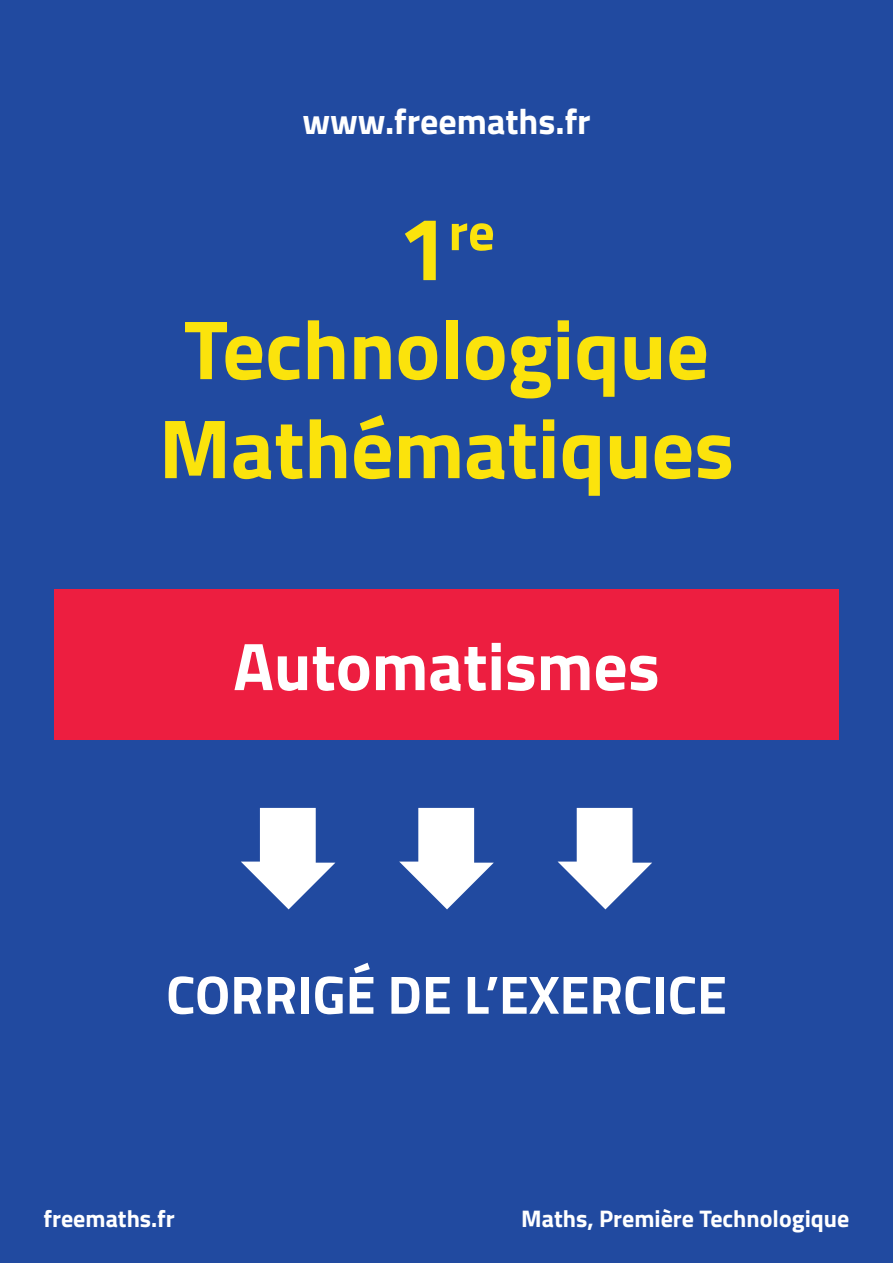
<style>
.page{position:relative;width:893px;height:1263px;background:#214aa0}
.page>*{position:absolute;margin:0;border:0;box-sizing:border-box;transform-origin:0 0}
.t1{font:700 84px/99px "Titillium";color:#fbe30c}
.t2{font:700 67.5px "Titillium";color:#fff}
.t3{font:700 54px "Titillium";color:#fff}
.t4{font:700 52.5px "Titillium";color:#fbe30c}
.t5{font:700 36px "Titillium";color:#fff}
.t6{font:700 24px "Titillium";color:#fff}
.s1{font-size:90px}
</style>
<div class="page">
<svg style="left:241px;top:808px;width:94px;height:101px"></svg>
<svg style="left:399px;top:808px;width:95px;height:101px"></svg>
<svg style="left:558px;top:808px;width:94px;height:101px"></svg>
<div style="left:54px;top:589px;width:785px;height:151px;background:#ed1e40"></div>
<h3 class="t5" style="left:302px;top:94px;width:290px">www.freemaths.fr</h3>
<h3 class="t4" style="left:398px;top:192px;width:98px"><span class="s1">1</span>re</h3>
<h1 class="t1" style="left:159px;top:296px;width:577px">Technologique<br>Mathématiques</h1>
<p class="t2" style="left:233px;top:615px;width:428px">Automatismes</p>
<h3 class="t3" style="left:166px;top:953px;width:562px">CORRIGÉ DE L’EXERCICE</h3>
<p class="t6" style="left:44px;top:1200px;width:133px">freemaths.fr</p>
<p class="t6" style="left:521px;top:1200px;width:330px">Maths, Première Technologique</p>
</div>
